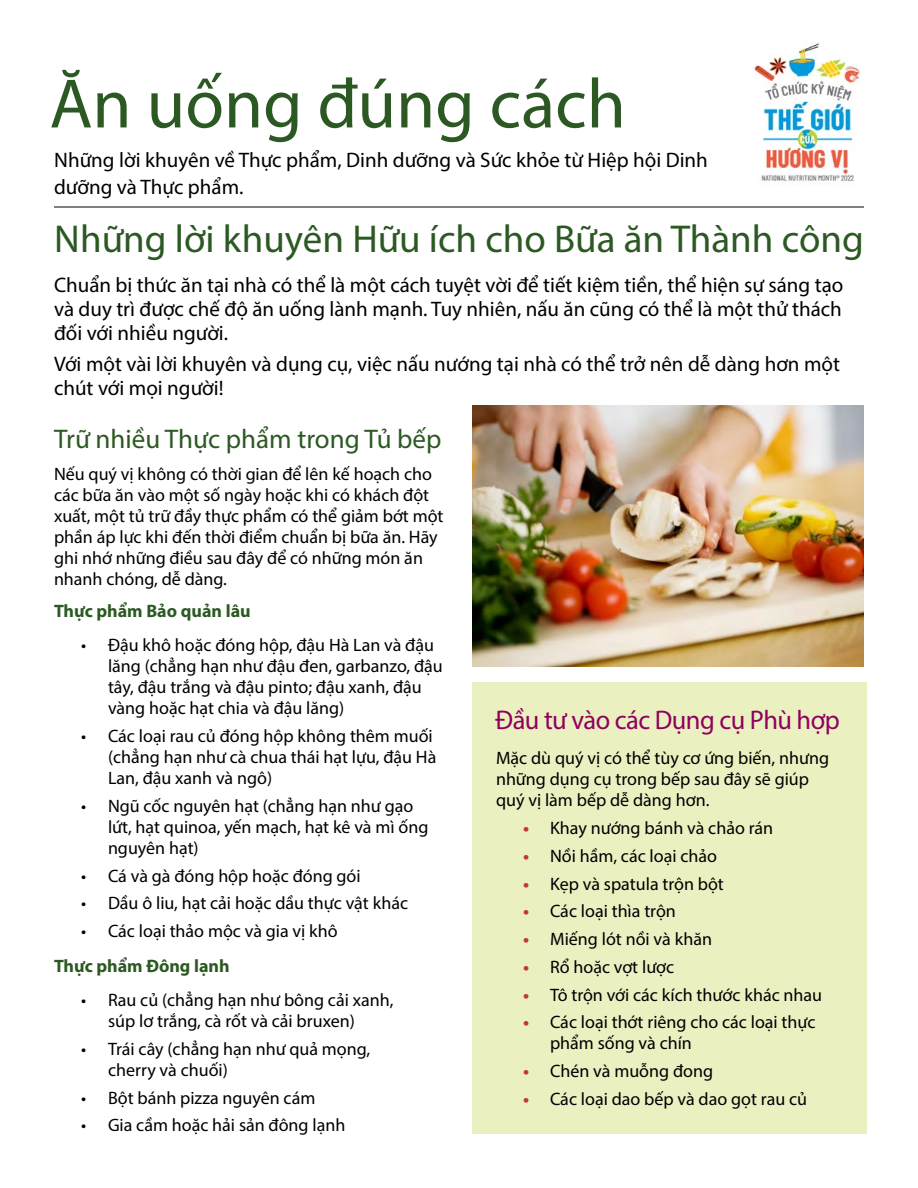
<style>
.page{position:relative;width:918px;height:1188px;background:#fff}
.page>*{position:absolute;margin:0;border:0;box-sizing:border-box;transform-origin:0 0}
.t1{font:70.5px "Myriad Pro";color:#2c5923}
.t2{font:39px "Myriad Pro";color:#2c5923}
.t3{font:27px "Myriad Pro";color:#2c5923}
.t4{font:27px "Myriad Pro";letter-spacing:-.02em;color:#91005e}
.t5{font:21px/24px "Myriad Pro";color:#000}
.t6{font:18px/21px "Myriad Pro";color:#000}
.t7{font:700 18px "Myriad Pro";color:#2c5923}
.s1{font-weight:700;color:#c3343e}
</style>
<div class="page">
<div style="left:472px;top:682px;width:395px;height:452px;background:#ebf0c1"></div>
<img style="left:473px;top:405px;width:391px;height:262px">
<img style="left:754px;top:43px;width:106px;height:138px">
<hr style="left:54px;top:207px;width:810px;height:1px;background:#000">
<h1 class="t1" style="left:50px;top:60px;width:578px">Ăn uống đúng cách</h1>
<p class="t5" style="left:54px;top:146px;width:655px;line-height:27px">Những lời khuyên về Thực phẩm, Dinh dưỡng và Sức khỏe từ Hiệp hội Dinh dưỡng và Thực phẩm.</p>
<h2 class="t2" style="left:54px;top:215px;width:811px">Những lời khuyên Hữu ích cho Bữa ăn Thành công</h2>
<p class="t5" style="left:54px;top:273px;width:791px;text-align:justify">Chuẩn bị thức ăn tại nhà có thể là một cách tuyệt vời để tiết kiệm tiền, thể hiện sự sáng tạo và duy trì được chế độ ăn uống lành mạnh. Tuy nhiên, nấu ăn cũng có thể là một thử thách đối với nhiều người.</p>
<p class="t5" style="left:54px;top:352px;width:788px">Với một vài lời khuyên và dụng cụ, việc nấu nướng tại nhà có thể trở nên dễ dàng hơn một chút với mọi người!</p>
<h3 class="t3" style="left:54px;top:423px;width:389px">Trữ nhiều Thực phẩm trong Tủ bếp</h3>
<p class="t6" style="left:54px;top:463px;width:391px">Nếu quý vị không có thời gian để lên kế hoạch cho các bữa ăn vào một số ngày hoặc khi có khách đột xuất, một tủ trữ đầy thực phẩm có thể giảm bớt một phần áp lực khi đến thời điểm chuẩn bị bữa ăn. Hãy ghi nhớ những điều sau đây để có những món ăn nhanh chóng, dễ dàng.</p>
<p class="t7" style="left:54px;top:599px;width:198px">Thực phẩm Bảo quản lâu</p>
<p class="t6" style="left:108px;top:635px;width:336px;text-indent:-27px">• Đậu khô hoặc đóng hộp, đậu Hà Lan và đậu lăng (chẳng hạn như đậu đen, garbanzo, đậu tây, đậu trắng và đậu pinto; đậu xanh, đậu vàng hoặc hạt chia và đậu lăng)</p>
<p class="t6" style="left:108px;top:725px;width:330px;text-indent:-27px">• Các loại rau củ đóng hộp không thêm muối (chẳng hạn như cà chua thái hạt lựu, đậu Hà<br>Lan, đậu xanh và ngô)</p>
<p class="t6" style="left:108px;top:795px;width:322px;text-indent:-27px">• Ngũ cốc nguyên hạt (chẳng hạn như gạo lứt, hạt quinoa, yến mạch, hạt kê và mì ống nguyên hạt)</p>
<p class="t6" style="left:81px;top:865px;width:281px">• Cá và gà đóng hộp hoặc đóng gói</p>
<p class="t6" style="left:81px;top:893px;width:329px">• Dầu ô liu, hạt cải hoặc dầu thực vật khác</p>
<p class="t6" style="left:81px;top:920px;width:258px">• Các loại thảo mộc và gia vị khô</p>
<p class="t7" style="left:54px;top:954px;width:177px">Thực phẩm Đông lạnh</p>
<p class="t6" style="left:108px;top:989px;width:287px;text-indent:-27px">• Rau củ (chẳng hạn như bông cải xanh, súp lơ trắng, cà rốt và cải bruxen)</p>
<p class="t6" style="left:108px;top:1038px;width:264px;text-indent:-27px">• Trái cây (chẳng hạn như quả mọng, cherry và chuối)</p>
<p class="t6" style="left:81px;top:1087px;width:236px">• Bột bánh pizza nguyên cám</p>
<p class="t6" style="left:81px;top:1115px;width:266px">• Gia cầm hoặc hải sản đông lạnh</p>
<h3 class="t4" style="left:495px;top:703px;width:346px">Đầu tư vào các Dụng cụ Phù hợp</h3>
<p class="t6" style="left:496px;top:747px;width:335px">Mặc dù quý vị có thể tùy cơ ứng biến, nhưng những dụng cụ trong bếp sau đây sẽ giúp quý vị làm bếp dễ dàng hơn.</p>
<p class="t6" style="left:523px;top:817px;width:252px"><span class="s1">•</span> Khay nướng bánh và chảo rán</p>
<p class="t6" style="left:523px;top:845px;width:196px"><span class="s1">•</span> Nồi hầm, các loại chảo</p>
<p class="t6" style="left:523px;top:873px;width:202px"><span class="s1">•</span> Kẹp và spatula trộn bột</p>
<p class="t6" style="left:523px;top:900px;width:154px"><span class="s1">•</span> Các loại thìa trộn</p>
<p class="t6" style="left:523px;top:928px;width:191px"><span class="s1">•</span> Miếng lót nồi và khăn</p>
<p class="t6" style="left:523px;top:956px;width:153px"><span class="s1">•</span> Rổ hoặc vợt lược</p>
<p class="t6" style="left:523px;top:984px;width:301px"><span class="s1">•</span> Tô trộn với các kích thước khác nhau</p>
<p class="t6" style="left:550px;top:1011px;width:267px;text-indent:-27px"><span class="s1">•</span> Các loại thớt riêng cho các loại thực phẩm sống và chín</p>
<p class="t6" style="left:523px;top:1060px;width:192px"><span class="s1">•</span> Chén và muỗng đong</p>
<p class="t6" style="left:523px;top:1088px;width:286px"><span class="s1">•</span> Các loại dao bếp và dao gọt rau củ</p>
</div>
